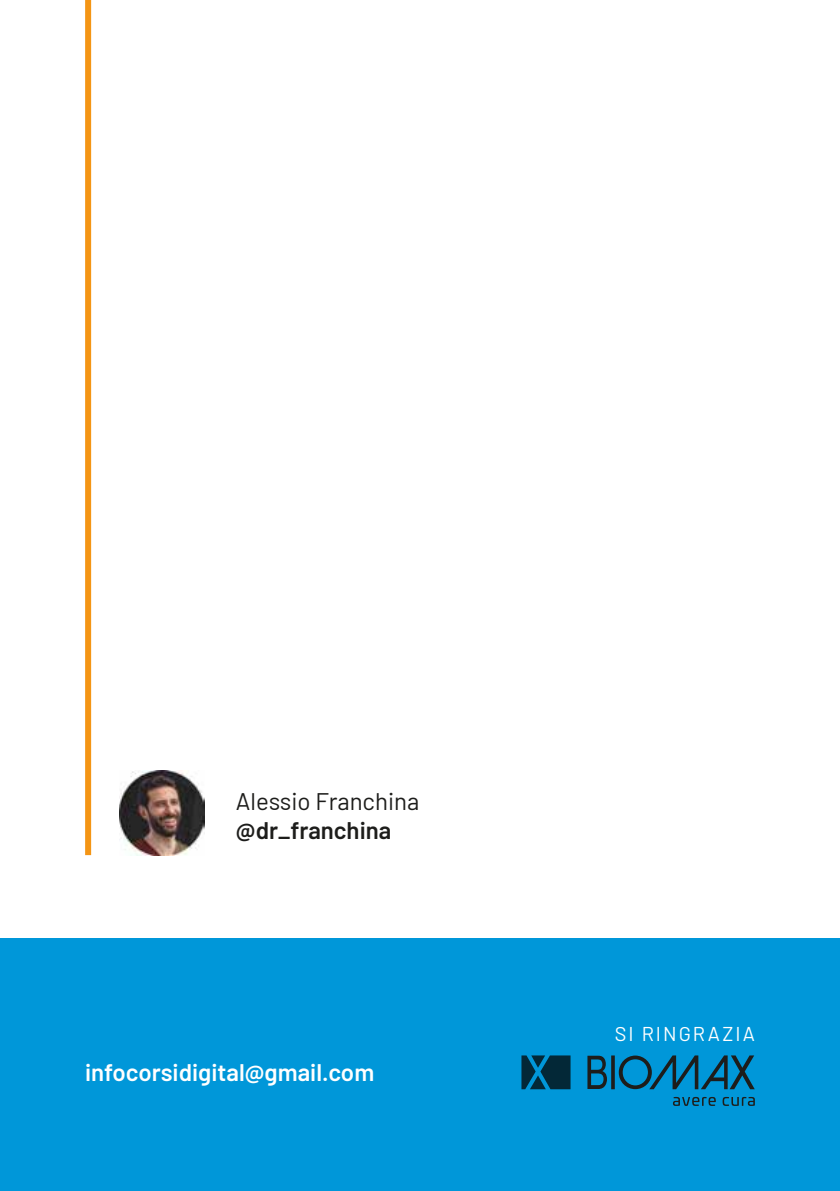
<style>
.page{position:relative;width:840px;height:1191px;background:#fff}
.page>*{position:absolute;margin:0;border:0;box-sizing:border-box;transform-origin:0 0}
.t1{font:600 24px "Barlow";color:#fff}
.t2{font:24px "Barlow";color:#1d1d1b}
.t3{font:600 24px "Barlow";color:#1d1d1b}
.t4{font:20px "Barlow";letter-spacing:.1em;color:#fff}
</style>
<div class="page">
<div style="left:0;top:938px;width:839px;height:253px;background:#0097d9"></div>
<svg style="left:673px;top:1097px;width:81px;height:9px"></svg>
<hr style="left:611px;top:1055px;width:3px;height:34px;background:#1d1d1b">
<svg style="left:618px;top:1055px;width:136px;height:34px"></svg>
<svg style="left:587px;top:1055px;width:19px;height:34px"></svg>
<svg style="left:521px;top:1055px;width:49px;height:34px;background:#023e57"></svg>
<img style="left:119px;top:770px;width:85px;height:85px">
<div style="left:85px;top:0;width:6px;height:855px;background:#f49515"></div>
<p class="t2" style="left:236px;top:784px;width:185px">Alessio Franchina</p>
<p class="t3" style="left:236px;top:812px;width:157px">@dr_franchina</p>
<p class="t1" style="left:85px;top:1054px;width:290px">infocorsidigital@gmail.com</p>
<p class="t4" style="left:614px;top:1019px;width:141px">SI RINGRAZIA</p>
</div>
